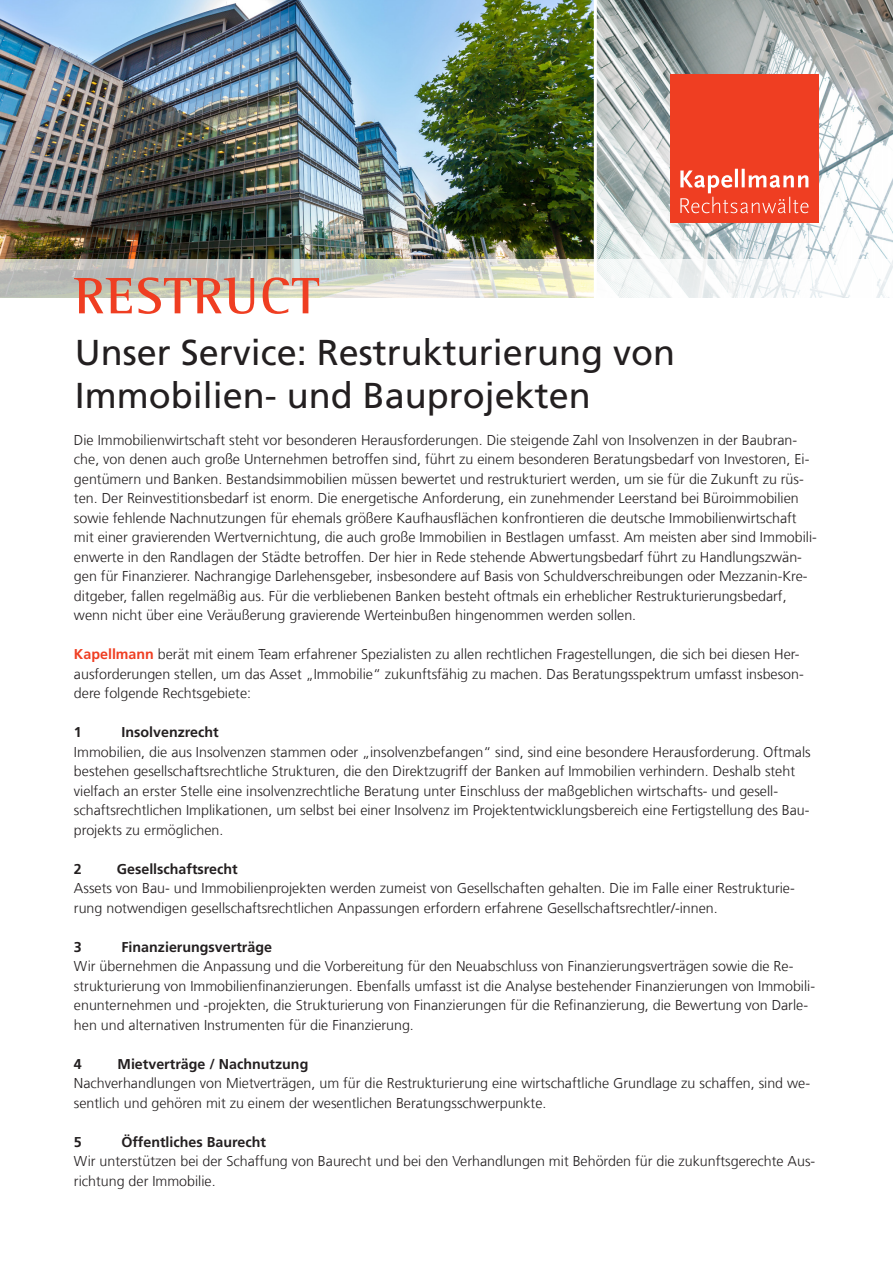
<style>
.page{position:relative;width:893px;height:1263px;background:#fff}
.page>*{position:absolute;margin:0;border:0;box-sizing:border-box;transform-origin:0 0}
.t1{font:700 52.5px "Rotis Semi Serif Pro";letter-spacing:.03em;color:#ef3e22}
.t2{font:36px "Frutiger LT Com";color:#231f20}
.t3{font:300 14.25px/19.5px "Frutiger LT Com";color:#231f20}
.t4{font:700 14.25px "Frutiger LT Com";color:#231f20}
.s1{font-weight:700;color:#ef3e22}
</style>
<div class="page">
<img style="left:0;top:0;width:594px;height:259px">
<svg style="left:597px;top:0;width:296px;height:259px"></svg>
<div style="left:670px;top:75px;width:149px;height:148px;background:#ef3e22"></div>
<svg style="left:680px;top:169px;width:128px;height:44px"></svg>
<svg style="left:0;top:259px;width:893px;height:39px"></svg>
<hr style="left:594px;top:0;width:3px;height:310px;background:#fff">
<p class="t1" style="left:74px;top:264px;width:246px">RESTRUCT</p>
<p class="t2" style="left:75px;top:331px;width:602px">Unser Service: Restrukturierung von</p>
<p class="t2" style="left:75px;top:375px;width:518px">Immobilien- und Bauprojekten</p>
<p class="t3" style="left:74px;top:430px;width:744px">Die Immobilienwirtschaft steht vor besonderen Herausforderungen. Die steigende Zahl von Insolvenzen in der Baubran&shy;che, von denen auch große Unternehmen betroffen sind, führt zu einem besonderen Beratungsbedarf von Investoren, Ei&shy;gentümern und Banken. Bestandsimmobilien müssen bewertet und restrukturiert werden, um sie für die Zukunft zu rüs&shy;ten. Der Reinvestitionsbedarf ist enorm. Die energetische Anforderung, ein zunehmender Leerstand bei Büroimmobilien sowie fehlende Nachnutzungen für ehemals größere Kaufhausflächen konfrontieren die deutsche Immobilienwirtschaft mit einer gravierenden Wertvernichtung, die auch große Immobilien in Bestlagen umfasst. Am meisten aber sind Immobili&shy;enwerte in den Randlagen der Städte betroffen. Der hier in Rede stehende Abwertungsbedarf führt zu Handlungszwän&shy;gen für Finanzierer. Nachrangige Darlehensgeber, insbesondere auf Basis von Schuldverschreibungen oder Mezzanin-Kre&shy;ditgeber, fallen regelmäßig aus. Für die verbliebenen Banken besteht oftmals ein erheblicher Restrukturierungsbedarf, wenn nicht über eine Veräußerung gravierende Werteinbußen hingenommen werden sollen.</p>
<p class="t3" style="left:74px;top:645px;width:731px"><span class="s1">Kapellmann</span> berät mit einem Team erfahrener Spezialisten zu allen rechtlichen Fragestellungen, die sich bei diesen Her&shy;ausforderungen stellen, um das Asset „Immobilie“ zukunftsfähig zu machen. Das Beratungsspektrum umfasst insbeson&shy;dere folgende Rechtsgebiete:</p>
<p class="t4" style="left:74px;top:724px;width:9px">1</p>
<p class="t4" style="left:122px;top:724px;width:99px">Insolvenzrecht</p>
<p class="t3" style="left:74px;top:742px;width:738px">Immobilien, die aus Insolvenzen stammen oder „insolvenzbefangen“ sind, sind eine besondere Herausforderung. Oftmals bestehen gesellschaftsrechtliche Strukturen, die den Direktzugriff der Banken auf Immobilien verhindern. Deshalb steht vielfach an erster Stelle eine insolvenzrechtliche Beratung unter Einschluss der maßgeblichen wirtschafts- und gesell&shy;schaftsrechtlichen Implikationen, um selbst bei einer Insolvenz im Projektentwicklungsbereich eine Fertigstellung des Bau&shy;projekts zu ermöglichen.</p>
<p class="t4" style="left:74px;top:861px;width:9px">2</p>
<p class="t4" style="left:117px;top:861px;width:122px">Gesellschaftsrecht</p>
<p class="t3" style="left:74px;top:879px;width:722px">Assets von Bau- und Immobilienprojekten werden zumeist von Gesellschaften gehalten. Die im Falle einer Restrukturie&shy;rung notwendigen gesellschaftsrechtlichen Anpassungen erfordern erfahrene Gesellschaftsrechtler/-innen.</p>
<p class="t4" style="left:74px;top:939px;width:9px">3</p>
<p class="t4" style="left:122px;top:939px;width:152px">Finanzierungsverträge</p>
<p class="t3" style="left:74px;top:957px;width:743px">Wir übernehmen die Anpassung und die Vorbereitung für den Neuabschluss von Finanzierungsverträgen sowie die Re&shy;strukturierung von Immobilienfinanzierungen. Ebenfalls umfasst ist die Analyse bestehender Finanzierungen von Immobili&shy;enunternehmen und -projekten, die Strukturierung von Finanzierungen für die Refinanzierung, die Bewertung von Darle&shy;hen und alternativen Instrumenten für die Finanzierung.</p>
<p class="t4" style="left:74px;top:1056px;width:9px">4</p>
<p class="t4" style="left:118px;top:1056px;width:192px">Mietverträge / Nachnutzung</p>
<p class="t3" style="left:74px;top:1074px;width:738px">Nachverhandlungen von Mietverträgen, um für die Restrukturierung eine wirtschaftliche Grundlage zu schaffen, sind we&shy;sentlich und gehören mit zu einem der wesentlichen Beratungsschwerpunkte.</p>
<p class="t4" style="left:74px;top:1134px;width:9px">5</p>
<p class="t4" style="left:122px;top:1134px;width:146px">Öffentliches Baurecht</p>
<p class="t3" style="left:74px;top:1152px;width:743px">Wir unterstützen bei der Schaffung von Baurecht und bei den Verhandlungen mit Behörden für die zukunftsgerechte Aus&shy;richtung der Immobilie.</p>
</div>
